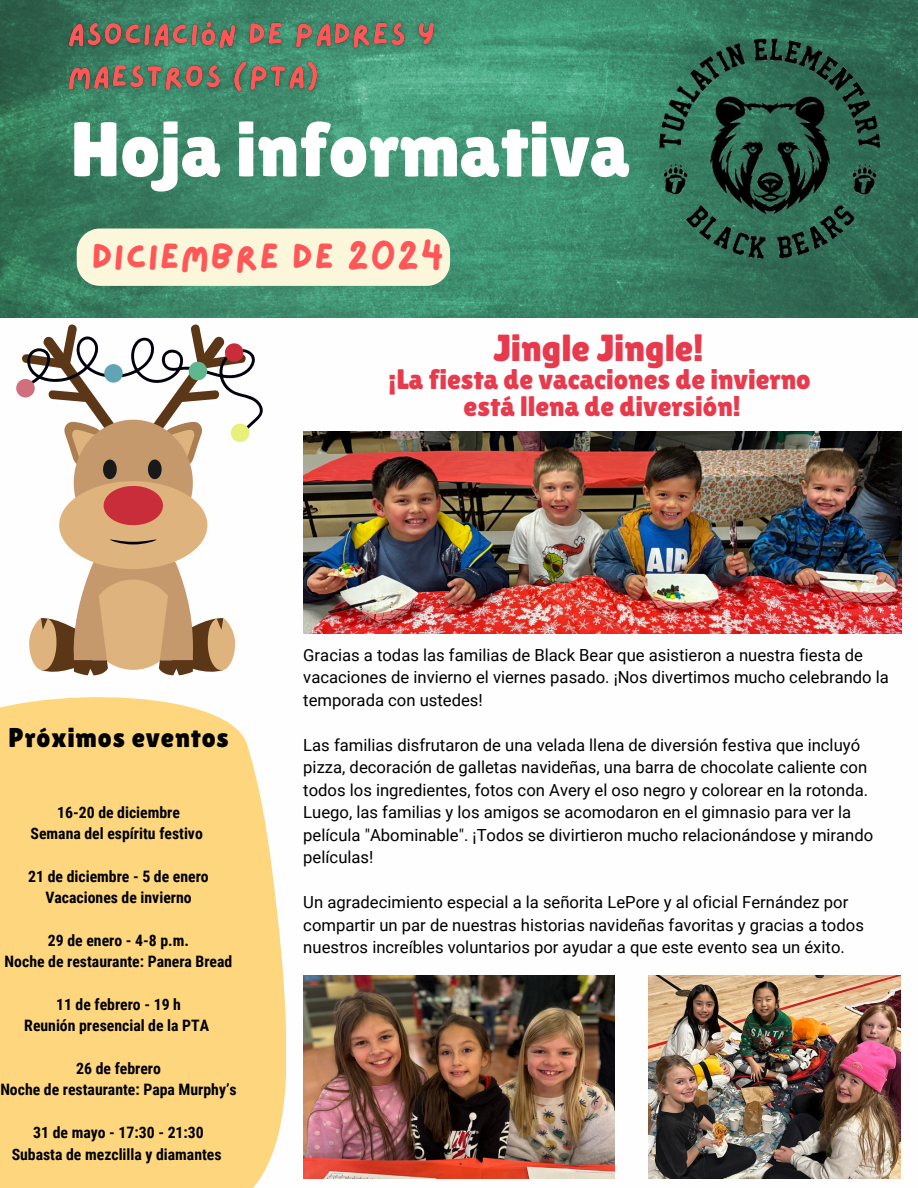
<style>
.page{position:relative;width:918px;height:1188px;background:#fff}
.page>*{position:absolute;margin:0;border:0;box-sizing:border-box;transform-origin:0 0}
.t1{font:77.4px "Lilita One";color:#fff}
.t2{font:37.65px "Lilita One";color:#e83a4d}
.t3{font:36px "Lazydog";letter-spacing:.03em;color:#ff5757}
.t4{font:28.2px/27px "Lilita One";color:#e83a4d;text-align:center}
.t5{font:27.15px "Lilita One";letter-spacing:.03em;color:#000}
.t6{font:16.65px/22.5px "Roboto";color:#000}
.t7{font:700 15.75px/21.3px "Roboto Condensed";color:#000;text-align:center}
</style>
<div class="page">
<img style="left:0;top:0;width:594px;height:318px">
<img style="left:594px;top:0;width:324px;height:318px">
<div style="left:77px;top:229px;width:373px;height:57px;background:#fcf6db"></div>
<div style="left:0;top:698px;width:286px;height:490px;background:#fdd67e"></div>
<svg style="left:16px;top:324px;width:247px;height:351px"></svg>
<img style="left:649px;top:976px;width:252px;height:202px">
<img style="left:303px;top:976px;width:312px;height:202px">
<img style="left:303px;top:432px;width:598px;height:201px">
<img style="left:60px;top:14px;width:383px;height:88px">
<p class="t1" style="left:70px;top:105px;width:561px">Hoja informativa</p>
<p class="t3" style="left:92px;top:240px;width:354px">DICIEMBRE DE 2024</p>
<p class="t2" style="left:494px;top:327px;width:212px">Jingle Jingle!</p>
<p class="t4" style="left:389px;top:366px;width:424px">¡La fiesta de vacaciones de invierno está llena de diversión!</p>
<h1 class="t5" style="left:9px;top:722px;width:222px">Próximos eventos</h1>
<p class="t7" style="left:31px;top:801px;width:174px">16-20 de diciembre<br>Semana del espíritu festivo</p>
<h2 class="t7" style="left:28px;top:866px;width:182px">21 de diciembre - 5 de enero<br>Vacaciones de invierno</h2>
<p class="t7" style="left:5px;top:930px;width:229px">29 de enero - 4-8 p.m.<br>Noche de restaurante: Panera Bread</p>
<p class="t7" style="left:24px;top:994px;width:186px">11 de febrero - 19 h<br>Reunión presencial de la PTA</p>
<h3 class="t7" style="left:0;top:1058px;width:238px">26 de febrero<br>Noche de restaurante: Papa Murphy’s</h3>
<p class="t7" style="left:12px;top:1122px;width:211px">31 de mayo - 17:30 - 21:30<br>Subasta de mezclilla y diamantes</p>
<p class="t6" style="left:303px;top:644px;width:587px">Gracias a todas las familias de Black Bear que asistieron a nuestra fiesta de vacaciones de invierno el viernes pasado. ¡Nos divertimos mucho celebrando la temporada con ustedes!</p>
<p class="t6" style="left:303px;top:734px;width:572px">Las familias disfrutaron de una velada llena de diversión festiva que incluyó pizza, decoración de galletas navideñas, una barra de chocolate caliente con todos los ingredientes, fotos con Avery el oso negro y colorear en la rotonda.<br>Luego, las familias y los amigos se acomodaron en el gimnasio para ver la película "Abominable". ¡Todos se divirtieron mucho relacionándose y mirando películas!</p>
<h5 class="t6" style="left:303px;top:891px;width:562px">Un agradecimiento especial a la señorita LePore y al oficial Fernández por compartir un par de nuestras historias navideñas favoritas y gracias a todos nuestros increíbles voluntarios por ayudar a que este evento sea un éxito.</h5>
</div>
